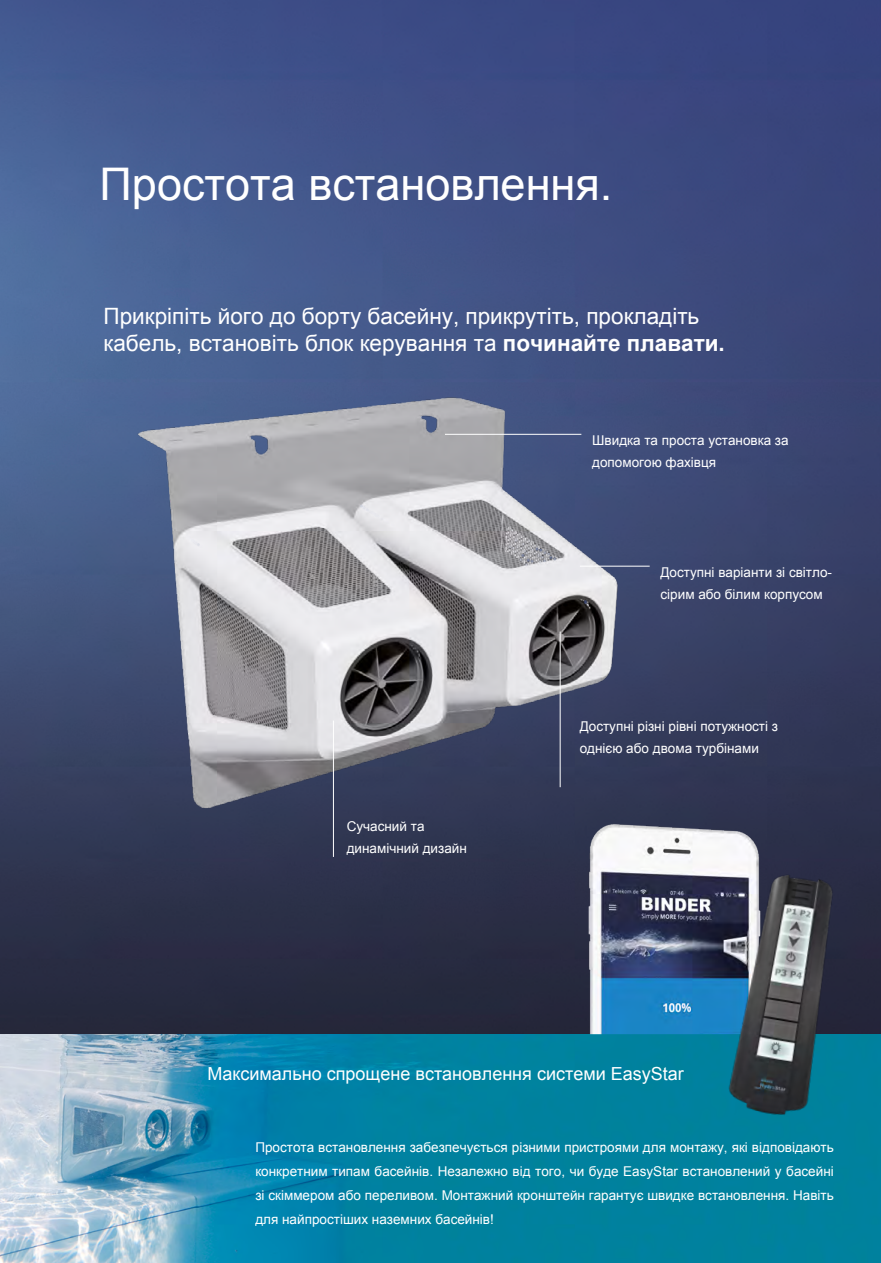
<style>
.page{position:relative;width:881px;height:1263px;background:#fff}
.page>*{position:absolute;margin:0;border:0;box-sizing:border-box;transform-origin:0 0}
.t1{font:45px "Arial";color:#fff}
.t2{font:22.5px/27px "Arial";color:#fff}
.t3{font:18px "Arial";color:#fff}
.t4{font:13.5px/22.5px "Arial";color:#fff}
.s1{font-weight:700}
</style>
<div class="page">
<img style="left:0;top:0;width:880px;height:1263px">
<img style="left:135px;top:339px;width:656px;height:518px">
<hr style="left:333px;top:721px;width:1px;height:136px;background:#fff">
<hr style="left:445px;top:434px;width:136px;height:1px;background:#fff">
<hr style="left:559px;top:631px;width:1px;height:156px;background:#fff">
<img style="left:500px;top:702px;width:312px;height:332px">
<img style="left:617px;top:805px;width:233px;height:346px">
<hr style="left:579px;top:566px;width:70px;height:1px;background:#fff">
<h1 class="t1" style="left:99px;top:154px;width:514px">Простота встановлення.</h1>
<h2 class="t2" style="left:103px;top:302px;width:622px">Прикріпіть його до борту басейну, прикрутіть, прокладіть кабель, встановіть блок керування та <span class="s1">починайте плавати.</span></h2>
<p class="t4" style="left:592px;top:429px;width:198px">Швидка та проста установка за допомогою фахівця</p>
<p class="t4" style="left:660px;top:561px;width:173px">Доступні варіанти зі світло&shy;сірим або білим корпусом</p>
<p class="t4" style="left:346px;top:815px;width:122px">Сучасний та динамічний дизайн</p>
<p class="t4" style="left:579px;top:715px;width:200px">Доступні різні рівні потужності з однією або двома турбінами</p>
<h3 class="t3" style="left:207px;top:1062px;width:477px">Максимально спрощене встановлення системи EasyStar</h3>
<p class="t4" style="left:255px;top:1135px;width:579px;line-height:24px;text-align:justify">Простота встановлення забезпечується різними пристроями для монтажу, які відповідають конкретним типам басейнів. Незалежно від того, чи буде EasyStar встановлений у басейні зі скіммером або переливом. Монтажний кронштейн гарантує швидке встановлення. Навіть для найпростіших наземних басейнів!</p>
</div>
